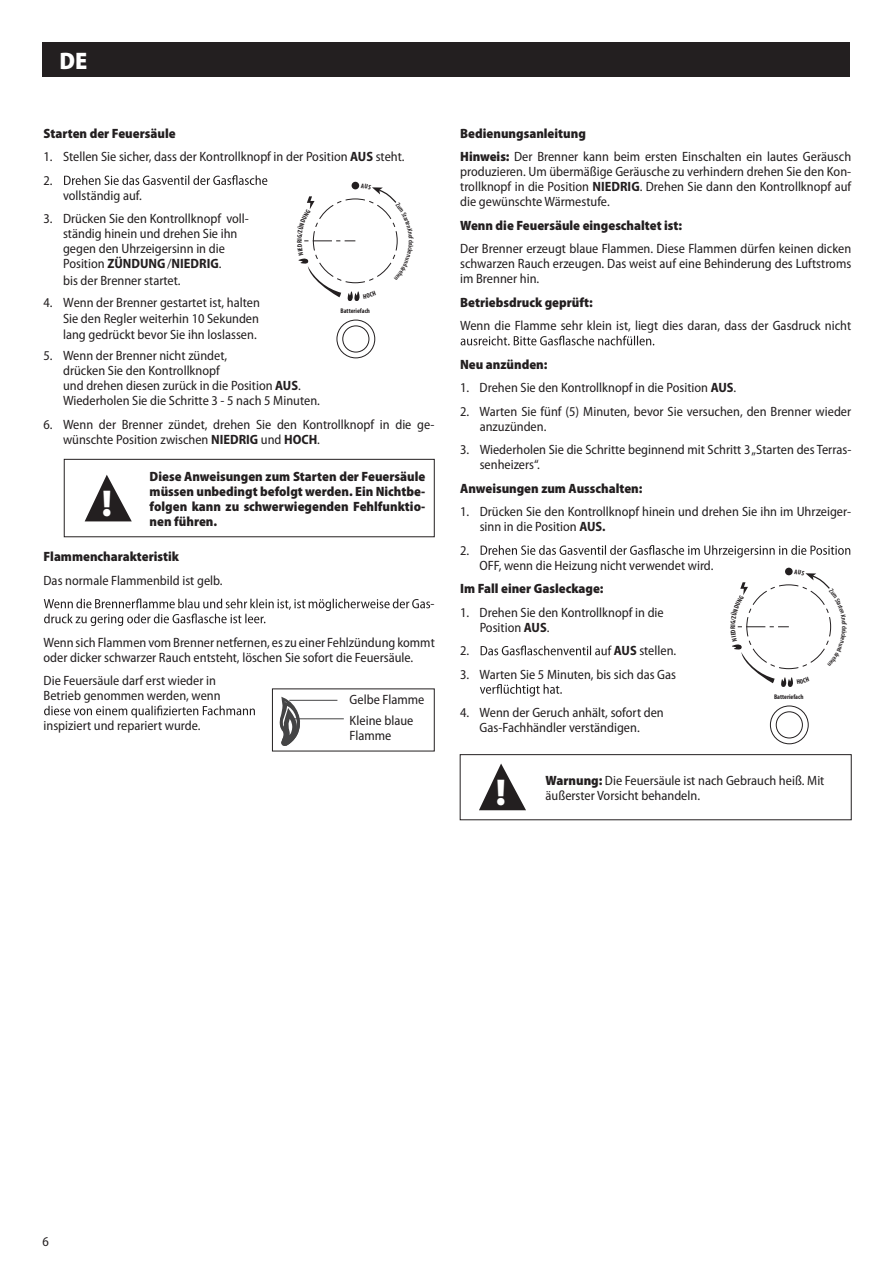
<style>
.page{position:relative;width:893px;height:1263px;background:#fff}
.page>*{position:absolute;margin:0;border:0;box-sizing:border-box;transform-origin:0 0}
.t1{font:900 semi-condensed 37.5px "Myriad Pro";color:#fff}
.t2{font:900 semi-condensed 24px "Myriad Pro";color:#fff}
.t3{font:semi-condensed 13.5px/15px "Myriad Pro";color:#231f20}
.t4{font:900 semi-condensed 13.5px/15px "Myriad Pro";color:#231f20;text-align:justify}
.t5{font:700 condensed 6.75px "Myriad Pro";color:#231f20}
.t6{font:600 condensed 6.75px "Myriad Pro";color:#231f20}
.s1{font-weight:700}
.s2{font-weight:900}
</style>
<div class="page">
<div style="left:43px;top:43px;width:807px;height:34px;background:#231f20"></div>
<svg style="left:461px;top:336px;width:193px;height:9px"></svg>
<svg style="left:481px;top:545px;width:369px;height:13px"></svg>
<svg style="left:481px;top:646px;width:131px;height:9px"></svg>
<svg style="left:480px;top:684px;width:82px;height:12px"></svg>
<svg style="left:64px;top:175px;width:203px;height:10px"></svg>
<div style="left:460px;top:754px;width:391px;height:66px;border:1px solid #231f20"></div>
<svg style="left:479px;top:764px;width:47px;height:46px"></svg>
<svg style="left:44px;top:599px;width:386px;height:27px"></svg>
<svg style="left:44px;top:706px;width:211px;height:12px"></svg>
<div style="left:64px;top:459px;width:371px;height:78px;border:1px solid #231f20"></div>
<svg style="left:279px;top:696px;width:24px;height:50px"></svg>
<hr style="left:294px;top:718px;width:50px;height:1px;background:#444445">
<hr style="left:289px;top:700px;width:48px;height:1px;background:#444445">
<svg style="left:85px;top:475px;width:47px;height:46px"></svg>
<div style="left:352px;top:182px;width:7px;height:7px;background:#231f20;border-radius:50%"></div>
<div style="left:343px;top:326px;width:26px;height:26px;border:1px solid #231f20;border-radius:50%"></div>
<div style="left:337px;top:320px;width:38px;height:38px;border:1px solid #231f20;border-radius:50%"></div>
<div style="left:776px;top:712px;width:26px;height:26px;border:1px solid #231f20;border-radius:50%"></div>
<div style="left:770px;top:706px;width:38px;height:38px;border:1px solid #231f20;border-radius:50%"></div>
<svg style="left:298px;top:183px;width:100px;height:118px"></svg>
<svg style="left:732px;top:569px;width:100px;height:118px"></svg>
<h2 class="t2" style="left:60px;top:52px;width:29px">DE</h2>
<p class="t4" style="left:44px;top:127px;width:134px">Starten der Feuersäule</p>
<p class="t3" style="left:44px;top:146px;width:362px;line-height:23.5px">1. Stellen Sie sicher, dass der Kontrollknopf in der Position <span class="s1">AUS</span> steht.<br>2.</p>
<p class="t3" style="left:63px;top:189px;width:80px">vollständig auf.</p>
<p class="t3" style="left:63px;top:212px;width:187px;text-indent:-19px">3. Drücken Sie den Kontrollknopf voll&shy;ständig hinein und drehen Sie ihn gegen den Uhrzeigersinn in die<br>Position <span class="s1">ZÜNDUNG</span>/<span class="s1">NIEDRIG</span>.<br>bis der Brenner startet.</p>
<p class="t3" style="left:63px;top:295px;width:198px;line-height:16.2px;text-align:justify;text-indent:-19px">4. Wenn der Brenner gestartet ist, halten Sie den Regler weiterhin 10 Sekunden lang gedrückt bevor Sie ihn loslassen.</p>
<p class="t3" style="left:63px;top:349px;width:258px;text-indent:-19px">5. Wenn der Brenner nicht zündet,<br>drücken Sie den Kontrollknopf<br>und drehen diesen zurück in die Position <span class="s1">AUS</span>.<br>Wiederholen Sie die Schritte 3 - 5 nach 5 Minuten.</p>
<p class="t6" style="left:415px;top:240px;width:4px;rotate:90deg">d</p>
<p class="t5" style="left:341px;top:307px;width:31px">Batteriefach</p>
<p class="t3" style="left:63px;top:418px;width:373px;text-indent:-19px">6. Wenn der Brenner zündet, drehen Sie den Kontrollknopf in die ge&shy;wünschte Position zwischen <span class="s1">NIEDRIG</span> und <span class="s1">HOCH</span>.</p>
<h1 class="t1" style="left:102px;top:489px;width:12px">!</h1>
<p class="t4" style="left:150px;top:469px;width:277px">Diese Anweisungen zum Starten der Feuersäule müssen unbedingt befolgt werden. Ein Nichtbe&shy;folgen kann zu schwerwiegenden Fehlfunktio&shy;nen führen.</p>
<p class="t4" style="left:44px;top:550px;width:137px">Flammencharakteristik</p>
<p class="t3" style="left:44px;top:574px;width:180px">Das normale Flammenbild ist gelb.</p>
<p class="t3" style="left:431px;top:597px;width:6px">-</p>
<p class="t3" style="left:44px;top:636px;width:393px">Wenn sich Flammen vomBrenner netfernen, eszu einer Fehlzündung kommt oder dicker schwarzer Rauch entsteht, löschen Sie sofort die Feuersäule.</p>
<p class="t3" style="left:44px;top:674px;width:179px">Die Feuersäule darf erst wieder in<br>Betrieb genommen werden, wenn</p>
<p class="t3" style="left:44px;top:719px;width:159px">inspiziert und repariert wurde.</p>
<p class="t3" style="left:350px;top:691px;width:76px;line-height:20.2px">Gelbe Flamme<br>Kleine blaue</p>
<p class="t3" style="left:350px;top:728px;width:43px">Flamme</p>
<p class="t3" style="left:460px;top:122px;width:392px;line-height:23.5px"><span class="s2">Bedienungsanleitung<br>Hinweis:</span> Der Brenner kann beim ersten Einschalten ein lautes Geräusch</p>
<p class="t3" style="left:460px;top:165px;width:393px;text-align:justify">produzieren. Um übermäßige Geräusche zu verhindern drehen Sie den Kon&shy;trollknopf in die Position <span class="s1">NIEDRIG</span>. Drehen Sie dann den Kontrollknopf auf die gewünschte Wärmestufe.</p>
<p class="t4" style="left:460px;top:219px;width:223px">Wenn die Feuersäule eingeschaltet ist:</p>
<p class="t3" style="left:460px;top:242px;width:393px;text-align:justify">Der Brenner erzeugt blaue Flammen. Diese Flammen dürfen keinen dicken schwarzen Rauch erzeugen. Das weist auf eine Behinderung des Luftstroms im Brenner hin.</p>
<p class="t4" style="left:460px;top:296px;width:134px">Betriebsdruck geprüft:</p>
<p class="t3" style="left:460px;top:319px;width:392px">Wenn die Flamme sehr klein ist, liegt dies daran, dass der Gasdruck nicht</p>
<p class="t4" style="left:460px;top:358px;width:89px">Neu anzünden:</p>
<p class="t3" style="left:460px;top:381px;width:278px">1. Drehen Sie den Kontrollknopf in die Position <span class="s1">AUS</span>.</p>
<p class="t3" style="left:480px;top:405px;width:373px;text-indent:-19px">2. Warten Sie fünf (5) Minuten, bevor Sie versuchen, den Brenner wieder anzuzünden.</p>
<p class="t3" style="left:480px;top:443px;width:373px;text-indent:-20px">3. Wiederholen Sie die Schritte beginnend mit Schritt 3 „Starten des Terras&shy;senheizers“.</p>
<p class="t4" style="left:460px;top:482px;width:184px">Anweisungen zum Ausschalten:</p>
<p class="t3" style="left:480px;top:505px;width:373px;text-indent:-19px">1. Drücken Sie den Kontrollknopf hinein und drehen Sie ihn im Uhrzeiger&shy;sinn in die Position <span class="s1">AUS.</span></p>
<p class="t3" style="left:460px;top:544px;width:11px">2.</p>
<p class="t3" style="left:480px;top:559px;width:235px">OFF, wenn die Heizung nicht verwendet wird.</p>
<p class="t4" style="left:460px;top:582px;width:145px">Im Fall einer Gasleckage:</p>
<p class="t3" style="left:480px;top:606px;width:186px;text-indent:-19px">1. Drehen Sie den Kontrollknopf in die<br>Position <span class="s1">AUS</span>.</p>
<p class="t3" style="left:460px;top:644px;width:11px">2.</p>
<p class="t3" style="left:614px;top:644px;width:64px"><span class="s1">AUS</span> stellen.</p>
<p class="t3" style="left:460px;top:668px;width:217px">3. Warten Sie 5 Minuten, bis sich das Gas</p>
<p class="t3" style="left:460px;top:706px;width:205px;text-align:center">4. Wenn der Geruch anhält, sofort den<br>Gas-Fachhändler verständigen.</p>
<p class="t6" style="left:848px;top:626px;width:4px;rotate:90deg">d</p>
<p class="t5" style="left:774px;top:693px;width:31px">Batteriefach</p>
<h1 class="t1" style="left:496px;top:778px;width:12px">!</h1>
<p class="t3" style="left:545px;top:774px;width:280px"><span class="s2">Warnung:</span> Die Feuersäule ist nach Gebrauch heiß. Mit äußerster Vorsicht behandeln.</p>
<p class="t3" style="left:43px;top:1235px;width:8px">6</p>
</div>
